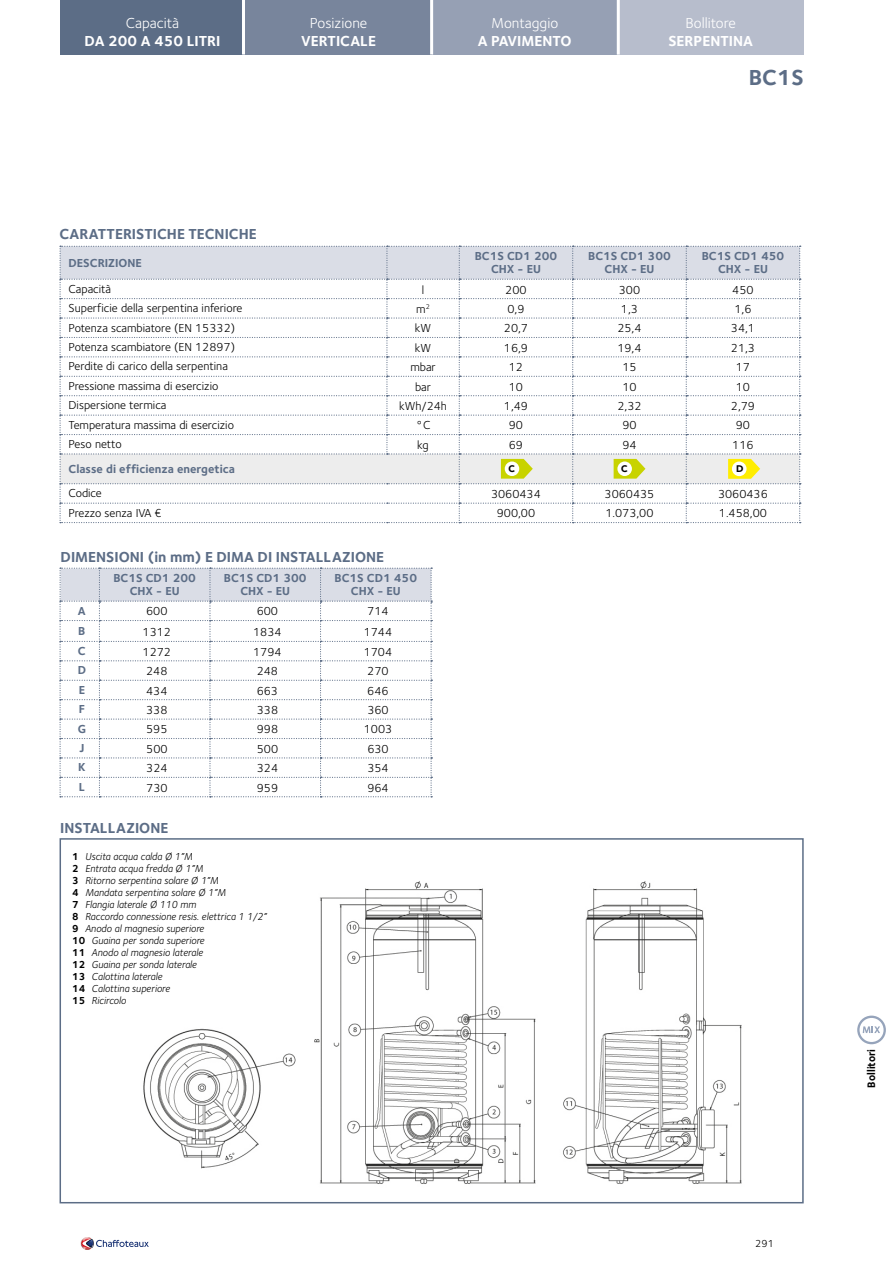
<style>
.page{position:relative;width:893px;height:1263px;background:#fff}
.page>*{position:absolute;margin:0;border:0;box-sizing:border-box;transform-origin:0 0}
.t1{font:700 22.5px "Foundry Sterling";color:#5c6d86}
.t2{font:700 15px "Foundry Sterling";color:#5c6d86}
.t3{font:700 15px "Foundry Sterling";color:#fff}
.t4{font:15px "Foundry Sterling";color:#fff}
.t5{font:12px "Foundry Sterling";color:#000}
.t6{font:700 12px/13.5px "Foundry Sterling";color:#5c6d86;text-align:center}
.t7{font:700 11.25px "Foundry Sterling";color:#000;scale:.95 1}
.t8{font:italic 10.5px/12px "Foundry Sterling";color:#000;scale:.96 1}
.t9{font:10.5px "Foundry Sterling";color:#000}
.t10{font:900 9.6px "Avenir";color:#000}
.s1{font-weight:700;font-style:normal}
</style>
<div class="page">
<div style="left:60px;top:0;width:183px;height:55px;background:#5c6d86"></div>
<div style="left:432px;top:0;width:188px;height:55px;background:#96a0b4"></div>
<div style="left:243px;top:0;width:189px;height:55px;background:#78859c"></div>
<div style="left:618px;top:0;width:186px;height:55px;background:#b7bdcc"></div>
<hr style="left:242px;top:0;width:3px;height:55px;background:#fff">
<hr style="left:430px;top:0;width:3px;height:55px;background:#fff">
<hr style="left:617px;top:0;width:3px;height:55px;background:#fff">
<svg style="left:81px;top:1237px;width:68px;height:13px"></svg>
<svg style="left:857px;top:1015px;width:29px;height:29px"></svg>
<svg style="left:60px;top:568px;width:372px;height:229px"></svg>
<img style="left:125px;top:881px;width:636px;height:322px">
<svg style="left:60px;top:246px;width:741px;height:277px"></svg>
<div style="left:732px;top:461px;width:14px;height:15px;background:#fff;border-radius:50%"></div>
<p class="t4" style="left:126px;top:12px;width:55px">Capacità</p>
<p class="t3" style="left:85px;top:30px;width:137px">DA 200 A 450 LITRI</p>
<p class="t4" style="left:310px;top:12px;width:59px">Posizione</p>
<p class="t3" style="left:301px;top:30px;width:76px">VERTICALE</p>
<p class="t2" style="left:60px;top:223px;width:199px">CARATTERISTICHE TECNICHE</p>
<p class="t4" style="left:491px;top:12px;width:69px">Montaggio</p>
<p class="t3" style="left:478px;top:30px;width:95px">A PAVIMENTO</p>
<p class="t4" style="left:685px;top:12px;width:52px">Bollitore</p>
<p class="t3" style="left:668px;top:30px;width:86px">SERPENTINA</p>
<h1 class="t1" style="left:749px;top:62px;width:56px">BC1S</h1>
<p class="t6" style="left:69px;top:255px;width:75px">DESCRIZIONE</p>
<p class="t6" style="left:475px;top:249px;width:84px">BC1S CD1 200<br>CHX - EU</p>
<p class="t6" style="left:588px;top:249px;width:84px">BC1S CD1 300<br>CHX - EU</p>
<p class="t6" style="left:702px;top:249px;width:84px">BC1S CD1 450<br>CHX - EU</p>
<p class="t5" style="left:69px;top:280px;width:44px">Capacità</p>
<p class="t5" style="left:422px;top:281px;width:4px">l</p>
<p class="t5" style="left:505px;top:281px;width:23px">200</p>
<p class="t5" style="left:619px;top:281px;width:23px">300</p>
<p class="t5" style="left:732px;top:281px;width:23px">450</p>
<p class="t5" style="left:69px;top:300px;width:175px">Superficie della serpentina inferiore</p>
<p class="t5" style="left:416px;top:300px;width:15px">m<sup>2</sup></p>
<p class="t5" style="left:507px;top:300px;width:19px">0,9</p>
<p class="t5" style="left:621px;top:300px;width:19px">1,3</p>
<p class="t5" style="left:734px;top:300px;width:19px">1,6</p>
<p class="t5" style="left:69px;top:319px;width:168px">Potenza scambiatore (EN 15332)</p>
<p class="t5" style="left:415px;top:320px;width:18px">kW</p>
<p class="t5" style="left:504px;top:320px;width:26px">20,7</p>
<p class="t5" style="left:617px;top:320px;width:26px">25,4</p>
<p class="t5" style="left:731px;top:320px;width:26px">34,1</p>
<p class="t5" style="left:69px;top:338px;width:168px">Potenza scambiatore (EN 12897)</p>
<p class="t5" style="left:415px;top:339px;width:18px">kW</p>
<p class="t5" style="left:504px;top:339px;width:26px">16,9</p>
<p class="t5" style="left:617px;top:339px;width:26px">19,4</p>
<p class="t5" style="left:731px;top:339px;width:26px">21,3</p>
<p class="t5" style="left:69px;top:358px;width:161px">Perdite di carico della serpentina</p>
<p class="t5" style="left:410px;top:359px;width:27px">mbar</p>
<p class="t5" style="left:509px;top:359px;width:16px">12</p>
<p class="t5" style="left:622px;top:359px;width:16px">15</p>
<p class="t5" style="left:736px;top:359px;width:16px">17</p>
<p class="t5" style="left:69px;top:377px;width:151px">Pressione massima di esercizio</p>
<p class="t5" style="left:415px;top:378px;width:17px">bar</p>
<p class="t5" style="left:509px;top:378px;width:16px">10</p>
<p class="t5" style="left:622px;top:378px;width:16px">10</p>
<p class="t5" style="left:736px;top:378px;width:16px">10</p>
<p class="t5" style="left:69px;top:397px;width:99px">Dispersione termica</p>
<p class="t5" style="left:399px;top:397px;width:49px">kWh/24h</p>
<p class="t5" style="left:504px;top:397px;width:26px">1,49</p>
<p class="t5" style="left:617px;top:397px;width:26px">2,32</p>
<p class="t5" style="left:731px;top:397px;width:26px">2,79</p>
<p class="t5" style="left:69px;top:416px;width:167px">Temperatura massima di esercizio</p>
<p class="t5" style="left:416px;top:417px;width:16px">°C</p>
<p class="t5" style="left:509px;top:417px;width:16px">90</p>
<p class="t5" style="left:622px;top:417px;width:16px">90</p>
<p class="t5" style="left:736px;top:417px;width:16px">90</p>
<p class="t5" style="left:69px;top:435px;width:55px">Peso netto</p>
<p class="t5" style="left:417px;top:436px;width:13px">kg</p>
<p class="t5" style="left:509px;top:436px;width:16px">69</p>
<p class="t5" style="left:622px;top:436px;width:16px">94</p>
<p class="t5" style="left:732px;top:436px;width:23px">116</p>
<p class="t6" style="left:69px;top:461px;width:168px">Classe di efficienza energetica</p>
<p class="t5" style="left:69px;top:485px;width:35px">Codice</p>
<p class="t5" style="left:491px;top:485px;width:51px">3060434</p>
<p class="t5" style="left:605px;top:485px;width:51px">3060435</p>
<p class="t5" style="left:718px;top:485px;width:51px">3060436</p>
<p class="t5" style="left:69px;top:504px;width:95px">Prezzo senza IVA €</p>
<p class="t5" style="left:497px;top:505px;width:40px">900,00</p>
<p class="t5" style="left:605px;top:505px;width:50px">1.073,00</p>
<p class="t5" style="left:719px;top:505px;width:50px">1.458,00</p>
<p class="t10" style="left:509px;top:460px;width:8px">C</p>
<p class="t10" style="left:621px;top:460px;width:8px">C</p>
<p class="t10" style="left:736px;top:461px;width:9px">D</p>
<p class="t2" style="left:61px;top:546px;width:325px">DIMENSIONI (in mm) E DIMA DI INSTALLAZIONE</p>
<p class="t6" style="left:113px;top:570px;width:84px">BC1S CD1 200<br>CHX - EU</p>
<p class="t6" style="left:224px;top:570px;width:84px">BC1S CD1 300<br>CHX - EU</p>
<p class="t6" style="left:334px;top:570px;width:84px">BC1S CD1 450<br>CHX - EU</p>
<p class="t6" style="left:78px;top:603px;width:9px">A</p>
<p class="t5" style="left:146px;top:603px;width:23px">600</p>
<p class="t5" style="left:257px;top:603px;width:23px">600</p>
<p class="t5" style="left:367px;top:603px;width:23px">714</p>
<p class="t6" style="left:78px;top:624px;width:9px">B</p>
<p class="t5" style="left:143px;top:623px;width:30px">1312</p>
<p class="t5" style="left:253px;top:623px;width:30px">1834</p>
<p class="t5" style="left:364px;top:623px;width:30px">1744</p>
<p class="t6" style="left:78px;top:644px;width:9px">C</p>
<p class="t5" style="left:143px;top:643px;width:30px">1272</p>
<p class="t5" style="left:253px;top:643px;width:30px">1794</p>
<p class="t5" style="left:364px;top:643px;width:30px">1704</p>
<p class="t6" style="left:78px;top:663px;width:10px">D</p>
<p class="t5" style="left:146px;top:663px;width:23px">248</p>
<p class="t5" style="left:257px;top:663px;width:23px">248</p>
<p class="t5" style="left:367px;top:663px;width:23px">270</p>
<p class="t6" style="left:79px;top:683px;width:8px">E</p>
<p class="t5" style="left:146px;top:682px;width:23px">434</p>
<p class="t5" style="left:257px;top:682px;width:23px">663</p>
<p class="t5" style="left:367px;top:682px;width:23px">646</p>
<p class="t6" style="left:79px;top:702px;width:8px">F</p>
<p class="t5" style="left:146px;top:701px;width:23px">338</p>
<p class="t5" style="left:257px;top:701px;width:23px">338</p>
<p class="t5" style="left:367px;top:701px;width:23px">360</p>
<p class="t6" style="left:78px;top:721px;width:10px">G</p>
<p class="t5" style="left:146px;top:721px;width:23px">595</p>
<p class="t5" style="left:257px;top:721px;width:23px">998</p>
<p class="t5" style="left:364px;top:721px;width:30px">1003</p>
<p class="t6" style="left:79px;top:741px;width:6px">J</p>
<p class="t5" style="left:146px;top:740px;width:23px">500</p>
<p class="t5" style="left:257px;top:740px;width:23px">500</p>
<p class="t5" style="left:367px;top:740px;width:23px">630</p>
<p class="t6" style="left:78px;top:760px;width:9px">K</p>
<p class="t5" style="left:146px;top:760px;width:23px">324</p>
<p class="t5" style="left:257px;top:760px;width:23px">324</p>
<p class="t5" style="left:367px;top:760px;width:23px">354</p>
<p class="t6" style="left:79px;top:780px;width:8px">L</p>
<p class="t5" style="left:146px;top:779px;width:23px">730</p>
<p class="t5" style="left:257px;top:779px;width:23px">959</p>
<p class="t5" style="left:367px;top:779px;width:23px">964</p>
<p class="t2" style="left:60px;top:817px;width:110px">INSTALLAZIONE</p>
<p class="t8" style="left:72px;top:850px;width:204px"><span class="s1">1</span> Uscita acqua calda Ø 1”M<br><span class="s1">2</span> Entrata acqua fredda Ø 1”M<br><span class="s1">3</span> Ritorno serpentina solare Ø 1”M<br><span class="s1">4</span> Mandata serpentina solare Ø 1”M<br><span class="s1">7</span> Flangia laterale Ø 110 mm<br><span class="s1">8</span> Raccordo connessione resis. elettrica 1 1/2”<br><span class="s1">9</span> Anodo al magnesio superiore<br><span class="s1">10</span> Guaina per sonda superiore<br><span class="s1">11</span> Anodo al magnesio laterale<br><span class="s1">12</span> Guaina per sonda laterale<br><span class="s1">13</span> Calottina laterale<br><span class="s1">14</span> Calottina superiore<br><span class="s1">15</span> Ricircolo</p>
<p class="t9" style="left:755px;top:1236px;width:20px">291</p>
<p class="t7" style="left:863px;top:1087px;width:42px;rotate:-90deg">Bollitori</p>
</div>
